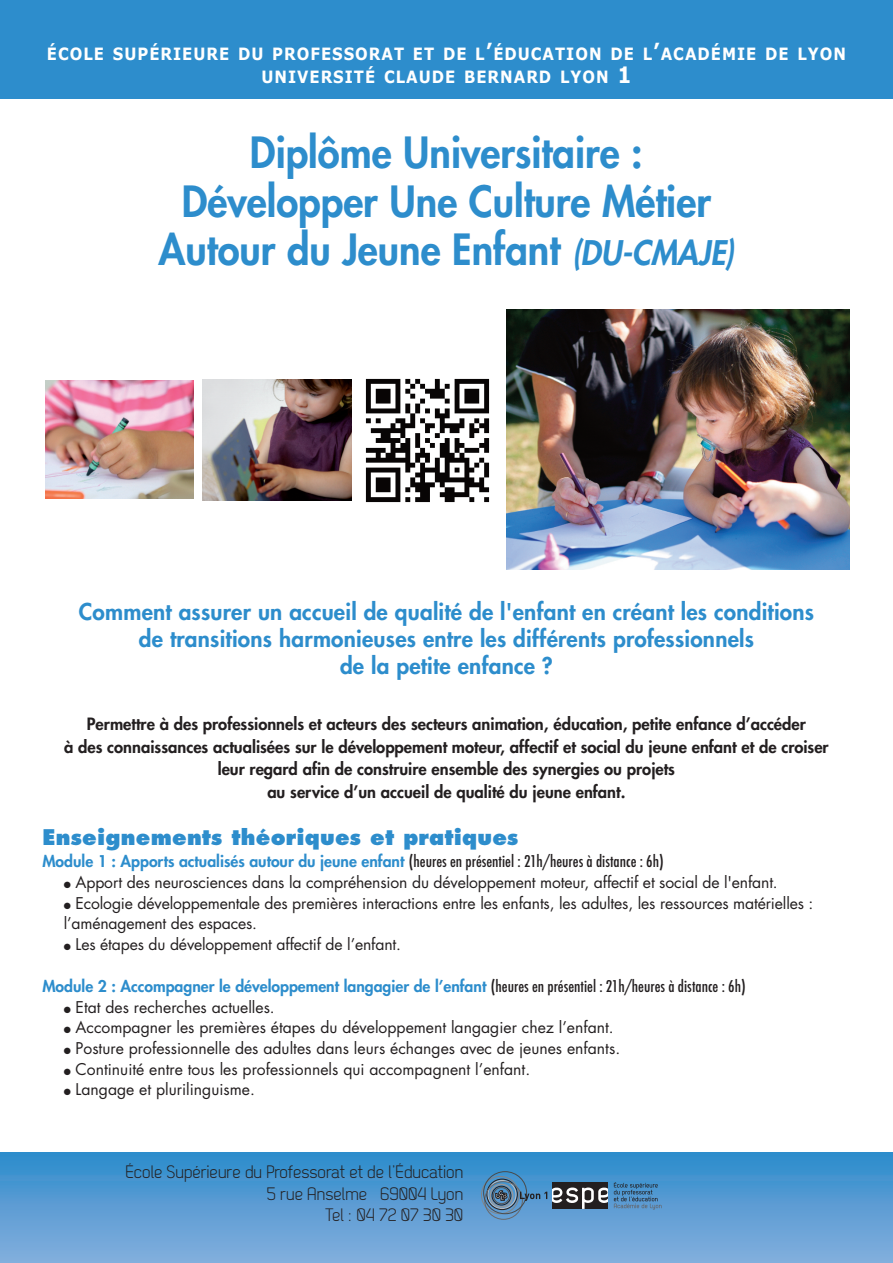
<style>
.page{position:relative;width:893px;height:1263px;background:#fff}
.page>*{position:absolute;margin:0;border:0;box-sizing:border-box;transform-origin:0 0}
.t1{font:800 41.85px/48.4px "Futura";color:#2d8dcc;text-align:center;scale:.95 1}
.t2{font:800 22.5px/27px "Futura";letter-spacing:.01em;color:#2d8dcc;text-align:center}
.t3{font:800 21px "Futura";letter-spacing:.01em;color:#2d8dcc}
.t4{font:18px/21.6px "Dekar";color:#231f20;text-align:right}
.t5{font:700 16.8px/23.5px "Verdana";letter-spacing:.065em;color:#fff;text-align:center;scale:.88 1}
.t6{font:800 16.5px/22.5px "Futura";color:#231f20;text-align:center}
.t7{font:15.75px/20.7px "Futura";letter-spacing:-.01em;color:#231f20}
.t8{font:800 15.75px "Futura";color:#2d8dcc}
.s1{font-size:22.5px}
.s2{font-style:italic;font-size:33px}
.s3{font-weight:500;font-stretch:condensed;color:#231f20}
</style>
<div class="page">
<div style="left:0;top:1152px;width:893px;height:111px;background:linear-gradient(to bottom,#2e8bcb,#86aedc)"></div>
<img style="left:506px;top:309px;width:344px;height:260px">
<div style="left:552px;top:1182px;width:56px;height:26px;background:#231f20"></div>
<svg style="left:614px;top:1182px;width:48px;height:27px"></svg>
<div style="left:493px;top:1187px;width:17px;height:17px;border:1px solid #57585a;border-radius:50%"></div>
<div style="left:492px;top:1186px;width:19px;height:19px;border:1px solid #231f20;border-radius:50%"></div>
<div style="left:490px;top:1184px;width:23px;height:23px;border:1px solid #97999c;border-radius:50%"></div>
<div style="left:488px;top:1180px;width:28px;height:29px;border:1px solid #bcbdc0;border-radius:50%"></div>
<div style="left:487px;top:1179px;width:31px;height:31px;border:1px solid #231f20;border-radius:50%"></div>
<div style="left:481px;top:1176px;width:38px;height:38px;border:1px solid #828487;border-radius:50%"></div>
<div style="left:485px;top:1181px;width:37px;height:38px;border:1px solid #69696c;border-radius:50%"></div>
<div style="left:483px;top:1171px;width:44px;height:43px;border:1px solid #494a4b;border-radius:50%"></div>
<svg style="left:520px;top:1187px;width:88px;height:21px"></svg>
<svg style="left:495px;top:1190px;width:12px;height:10px"></svg>
<div style="left:0;top:0;width:893px;height:99px;background:#2d8dcc"></div>
<img style="left:365px;top:378px;width:125px;height:125px">
<img style="left:203px;top:379px;width:148px;height:121px">
<img style="left:45px;top:380px;width:148px;height:118px">
<p class="t5" style="left:47px;top:41px;width:910px">ÉCOLE SUPÉRIEURE DU PROFESSORAT ET DE L<span class="s1">’</span>ÉDUCATION DE L<span class="s1">’</span>ACADÉMIE DE LYON<br>UNIVERSITÉ CLAUDE BERNARD LYON <span class="s1">1</span></p>
<h1 class="t1" style="left:158px;top:132px;width:608px">Diplôme Universitaire :<br>Développer Une Culture Métier<br>Autour du Jeune Enfant <span class="s2">(DU-CMAJE)</span></h1>
<h2 class="t2" style="left:79px;top:600px;width:737px">Comment assurer un accueil de qualité de l'enfant en créant les conditions de transitions harmonieuses entre les différents professionnels<br>de la petite enfance ?</h2>
<p class="t6" style="left:64px;top:714px;width:766px">Permettre à des professionnels et acteurs des secteurs animation, éducation, petite enfance d’accéder<br>à des connaissances actualisées sur le développement moteur, affectif et social du jeune enfant et de croiser leur regard afin de construire ensemble des synergies ou projets<br>au service d’un accueil de qualité du jeune enfant.</p>
<h3 class="t3" style="left:42px;top:827px;width:477px">Enseignements théoriques et pratiques</h3>
<p class="t8" style="left:42px;top:854px;width:623px">Module 1 : Apports actualisés autour du jeune enfant <span class="s3">(heures en présentiel : 21h/heures à distance : 6h)</span></p>
<p class="t7" style="left:64px;top:873px;width:716px">● Apport des neurosciences dans la compréhension du développement moteur, affectif et social de l'enfant.</p>
<p class="t7" style="left:64px;top:894px;width:751px">● Ecologie développementale des premières interactions entre les enfants, les adultes, les ressources matérielles : l’aménagement des espaces.</p>
<p class="t7" style="left:64px;top:935px;width:339px">● Les étapes du développement affectif de l’enfant.</p>
<p class="t8" style="left:42px;top:978px;width:705px">Module 2 : Accompagner le développement langagier de l’enfant <span class="s3">(heures en présentiel : 21h/heures à distance : 6h)</span></p>
<p class="t7" style="left:64px;top:998px;width:213px">● Etat des recherches actuelles.</p>
<p class="t7" style="left:64px;top:1019px;width:552px">● Accompagner les premières étapes du développement langagier chez l’enfant.</p>
<p class="t7" style="left:64px;top:1039px;width:558px">● Posture professionnelle des adultes dans leurs échanges avec de jeunes enfants.</p>
<p class="t7" style="left:64px;top:1060px;width:468px">● Continuité entre tous les professionnels qui accompagnent l’enfant.</p>
<p class="t7" style="left:64px;top:1081px;width:193px">● Langage et plurilinguisme.</p>
<p class="t4" style="left:125px;top:1163px;width:339px">École Supérieure du Professorat et de l’Éducation<br>5 rue Anselme 69004 Lyon<br>Tel : 04 72 07 30 30</p>
</div>
